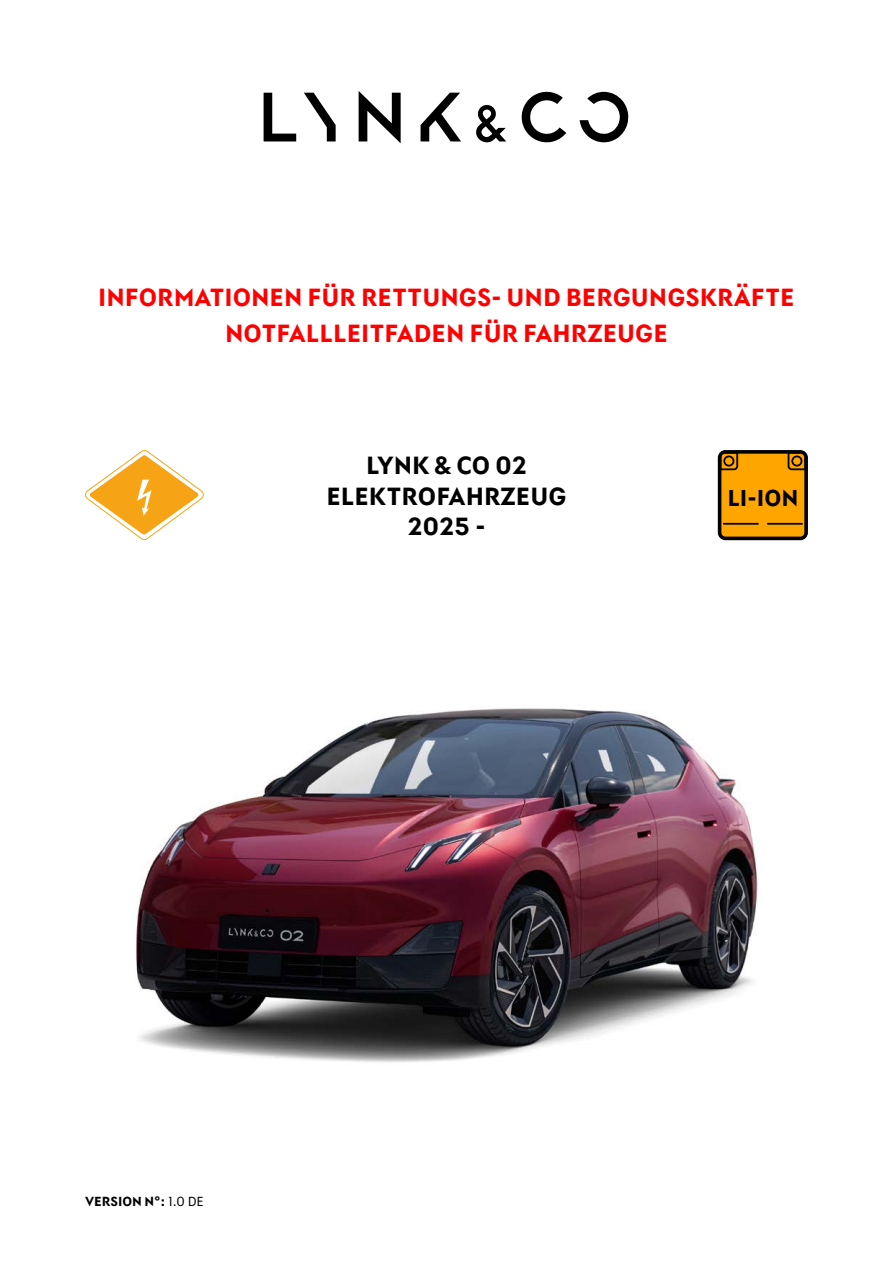
<style>
.page{position:relative;width:893px;height:1263px;background:#fff}
.page>*{position:absolute;margin:0;border:0;box-sizing:border-box;transform-origin:0 0}
.t1{font:700 25.5px "Lynkco Type";color:#f00}
.t2{font:700 25.5px "Lynkco Type";color:#000}
.t3{font:700 23.55px "Lynkco Type";color:#000}
.t4{font:700 13.5px "Lynkco Type";color:#000}
.s1{font-weight:400}
</style>
<div class="page">
<svg style="left:718px;top:450px;width:90px;height:90px;background:#ce8501"></svg>
<svg style="left:85px;top:450px;width:119px;height:90px"></svg>
<svg style="left:421px;top:93px;width:40px;height:48px"></svg>
<svg style="left:264px;top:93px;width:32px;height:48px"></svg>
<svg style="left:304px;top:93px;width:32px;height:48px"></svg>
<svg style="left:359px;top:91px;width:42px;height:52px"></svg>
<svg style="left:522px;top:91px;width:44px;height:52px"></svg>
<svg style="left:476px;top:105px;width:30px;height:37px"></svg>
<svg style="left:580px;top:92px;width:49px;height:50px"></svg>
<img style="left:136px;top:708px;width:622px;height:354px">
<p class="t1" style="left:98px;top:283px;width:698px">INFORMATIONEN FÜR RETTUNGS- UND BERGUNGSKRÄFTE</p>
<p class="t1" style="left:225px;top:319px;width:444px">NOTFALLLEITFADEN FÜR FAHRZEUGE</p>
<p class="t2" style="left:366px;top:451px;width:162px">LYNK &amp; CO 02</p>
<p class="t2" style="left:326px;top:481px;width:241px">ELEKTROFAHRZEUG</p>
<p class="t2" style="left:408px;top:512px;width:79px">2025 -</p>
<p class="t3" style="left:727px;top:484px;width:73px">LI-ION</p>
<p class="t4" style="left:85px;top:1194px;width:120px">VERSION N°: <span class="s1">1.0 DE</span></p>
</div>
